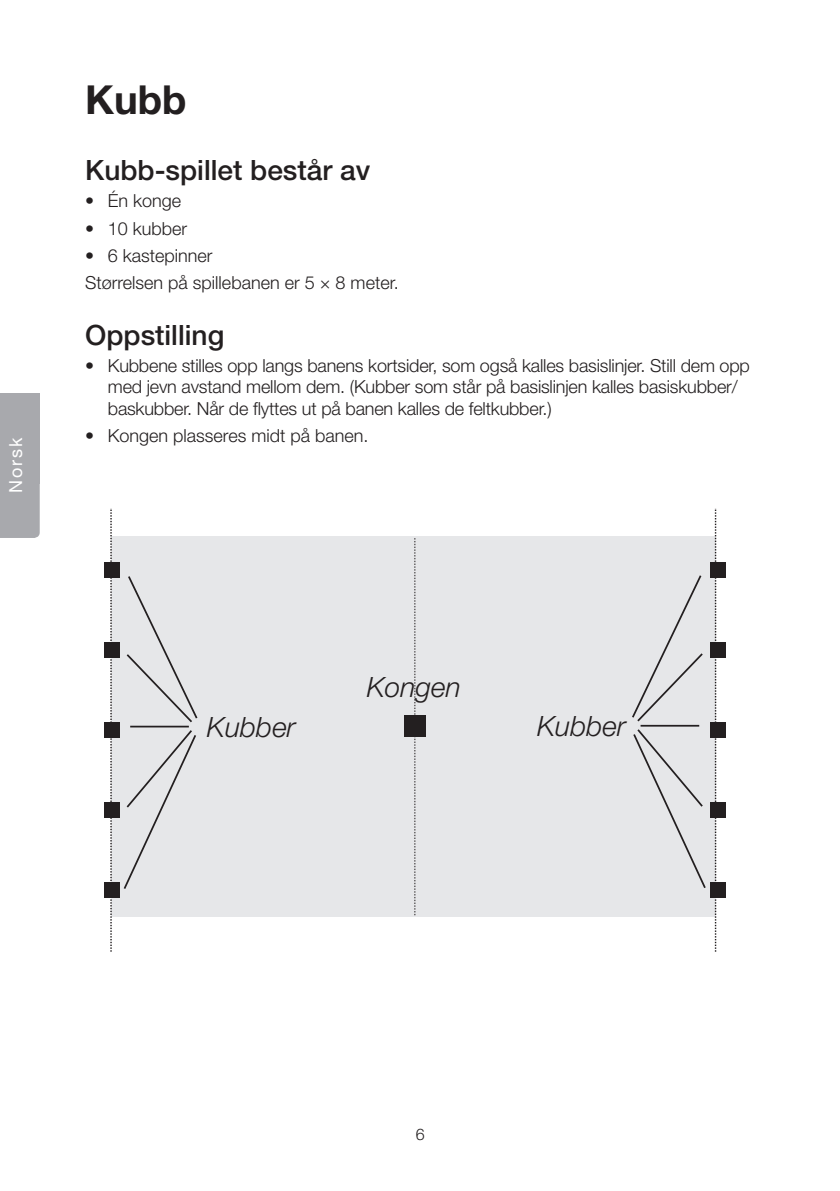
<style>
.page{position:relative;width:840px;height:1191px;background:#fff}
.page>*{position:absolute;margin:0;border:0;box-sizing:border-box;transform-origin:0 0}
.t1{font:700 40px "Helvetica Neue LT Std";color:#231f20}
.t2{font:500 28px "Helvetica Neue LT Std";color:#231f20}
.t3{font:italic 300 28px "Helvetica Neue LT Std";color:#231f20}
.t4{font:300 18px/21.6px "Helvetica Neue LT Std";letter-spacing:-.01em;color:#231f20}
.t5{font:18px "Helvetica Neue LT Std";letter-spacing:.1em;color:#fff}
.t6{font:300 16px "Helvetica Neue LT Std";color:#231f20}
</style>
<div class="page">
<div style="left:0;top:483px;width:40px;height:55px;background:#a8a9ad"></div>
<div style="left:0;top:393px;width:40px;height:90px;background:#a8a9ad"></div>
<div style="left:111px;top:536px;width:604px;height:380px;background:#e6e7e9"></div>
<div style="left:104px;top:882px;width:15px;height:16px;background:#231f20"></div>
<div style="left:104px;top:802px;width:15px;height:16px;background:#231f20"></div>
<div style="left:104px;top:722px;width:15px;height:16px;background:#231f20"></div>
<div style="left:104px;top:642px;width:15px;height:16px;background:#231f20"></div>
<div style="left:104px;top:562px;width:15px;height:16px;background:#231f20"></div>
<div style="left:709px;top:882px;width:16px;height:16px;background:#231f20"></div>
<div style="left:709px;top:802px;width:16px;height:16px;background:#231f20"></div>
<div style="left:709px;top:722px;width:16px;height:16px;background:#231f20"></div>
<div style="left:709px;top:642px;width:16px;height:16px;background:#231f20"></div>
<div style="left:709px;top:562px;width:16px;height:16px;background:#231f20"></div>
<div style="left:404px;top:715px;width:21px;height:21px;background:#231f20"></div>
<svg style="left:110px;top:508px;width:2px;height:444px"></svg>
<svg style="left:714px;top:509px;width:1px;height:443px"></svg>
<svg style="left:414px;top:538px;width:1px;height:377px"></svg>
<svg style="left:123px;top:576px;width:75px;height:313px"></svg>
<svg style="left:632px;top:575px;width:74px;height:313px"></svg>
<hr style="left:130px;top:725px;width:59px;height:2px;background:#231f20">
<hr style="left:640px;top:725px;width:58px;height:1px;background:#231f20">
<p class="t5" style="left:5px;top:492px;width:56px;rotate:-90deg">Norsk</p>
<h1 class="t1" style="left:85px;top:75px;width:103px">Kubb</h1>
<h2 class="t2" style="left:85px;top:153px;width:286px">Kubb-spillet består av</h2>
<p class="t4" style="left:85px;top:190px;width:98px">• Én konge</p>
<p class="t4" style="left:85px;top:217px;width:104px">• 10 kubber</p>
<p class="t4" style="left:85px;top:242px;width:315px;line-height:27.2px">• 6 kastepinner<br>Størrelsen på spillebanen er 5 × 8 meter.</p>
<h2 class="t2" style="left:85px;top:318px;width:141px">Oppstilling</h2>
<p class="t4" style="left:108px;top:354px;width:643px;text-indent:-23px">• Kubbene stilles opp langs banens kortsider, som også kalles basislinjer. Still dem opp med jevn avstand mellom dem. (Kubber som står på basislinjen kalles basiskubber/ baskubber. Når de flyttes ut på banen kalles de feltkubber.)</p>
<p class="t4" style="left:85px;top:425px;width:285px">• Kongen plasseres midt på banen.</p>
<h2 class="t3" style="left:366px;top:670px;width:95px">Kongen</h2>
<h2 class="t3" style="left:207px;top:710px;width:90px">Kubber</h2>
<h2 class="t3" style="left:537px;top:709px;width:90px">Kubber</h2>
<p class="t6" style="left:415px;top:1124px;width:10px">6</p>
</div>
